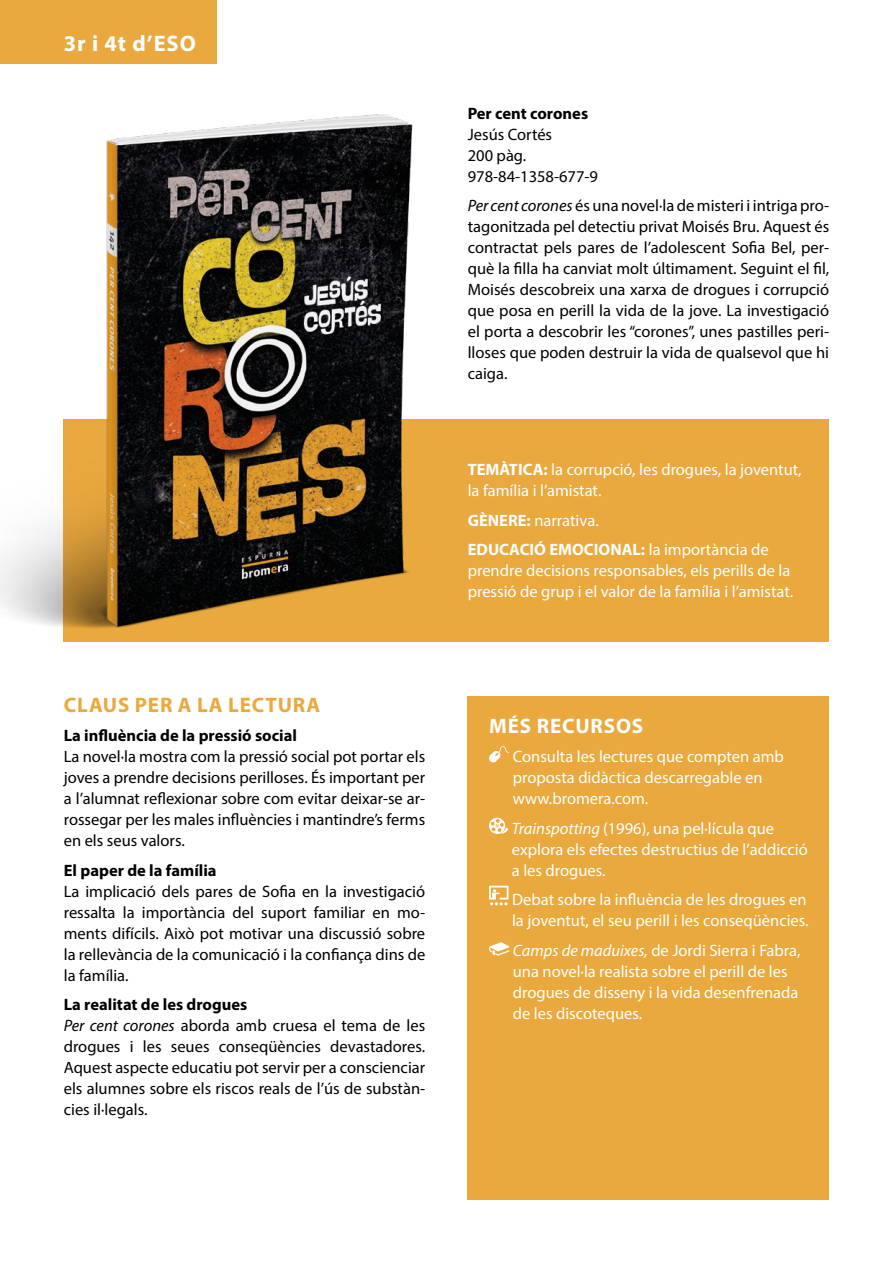
<style>
.page{position:relative;width:893px;height:1263px;background:#fff}
.page>*{position:absolute;margin:0;border:0;box-sizing:border-box;transform-origin:0 0}
.t1{font:700 22.5px "Myriad Pro";letter-spacing:.04em;color:#fff}
.t2{font:700 21px "Myriad Pro";letter-spacing:.04em;color:#eaa93e}
.t3{font:700 21px "Myriad Pro";letter-spacing:.04em;color:#fff}
.t4{font:16.5px/21px "Myriad Pro";color:#000;text-align:justify}
.t5{font:16.5px/21px "Myriad Pro";color:#fff}
.t6{font:700 16.5px "Myriad Pro";color:#000}
.t7{font:700 16.5px/29.5px "Myriad Pro";color:#fff}
.s1{font-weight:700}
.s2{font-style:italic}
.s3{font-weight:400}
</style>
<div class="page">
<div style="left:64px;top:419px;width:765px;height:223px;background:#eaa93e"></div>
<div style="left:468px;top:696px;width:361px;height:503px;background:#eaa93e"></div>
<div style="left:0;top:0;width:217px;height:64px;background:#eaa93e"></div>
<img style="left:0;top:114px;width:413px;height:528px">
<svg style="left:489px;top:746px;width:20px;height:17px"></svg>
<svg style="left:489px;top:818px;width:19px;height:16px"></svg>
<svg style="left:489px;top:886px;width:20px;height:19px"></svg>
<svg style="left:489px;top:942px;width:20px;height:14px"></svg>
<h1 class="t1" style="left:64px;top:29px;width:134px">3r i 4t d’ESO</h1>
<p class="t2" style="left:64px;top:691px;width:258px">CLAUS PER A LA LECTURA</p>
<p class="t6" style="left:64px;top:725px;width:235px">La influència de la pressió social</p>
<p class="t4" style="left:64px;top:746px;width:363px">La novel·la mostra com la pressió social pot portar els joves a prendre decisions perilloses. És important per a l’alumnat reflexionar sobre com evitar deixar-se ar&shy;rossegar per les males influències i mantindre’s ferms en els seus valors.</p>
<p class="t6" style="left:64px;top:859px;width:154px">El paper de la família</p>
<p class="t4" style="left:64px;top:880px;width:363px">La implicació dels pares de Sofia en la investigació ressalta la importància del suport familiar en mo&shy;ments difícils. Això pot motivar una discussió sobre la rellevància de la comunicació i la confiança dins de la família.</p>
<p class="t4" style="left:64px;top:994px;width:363px;text-align:left"><span class="s1">La realitat de les drogues<br></span><span class="s2">Per cent corones</span> aborda amb cruesa el tema de les drogues i les seues conseqüències devastadores.<br>Aquest aspecte educatiu pot servir per a conscienciar els alumnes sobre els riscos reals de l’ús de substàn&shy;cies il·legals.</p>
<p class="t6" style="left:468px;top:102px;width:122px">Per cent corones</p>
<p class="t4" style="left:468px;top:123px;width:132px;text-align:left">Jesús Cortés<br>200 pàg.<br>978-84-1358-677-9</p>
<p class="t4" style="left:468px;top:195px;width:363px"><span class="s2">Per cent corones</span> és una novel·la de misteri i intriga pro&shy;tagonitzada pel detectiu privat Moisés Bru. Aquest és contractat pels pares de l’adolescent Sofia Bel, per&shy;què la filla ha canviat molt últimament. Seguint el fil, Moisés descobreix una xarxa de drogues i corrupció que posa en perill la vida de la jove. La investigació el porta a descobrir les “corones”, unes pastilles peri&shy;lloses que poden destruir la vida de qualsevol que hi caiga.</p>
<p class="t5" style="left:468px;top:459px;width:335px"><span class="s1">TEMÀTICA:</span> la corrupció, les drogues, la joventut, la família i l’amistat.</p>
<p class="t7" style="left:468px;top:505px;width:303px">GÈNERE: <span class="s3">narrativa.<br></span>EDUCACIÓ EMOCIONAL: <span class="s3">la importància de</span></p>
<p class="t5" style="left:468px;top:560px;width:327px">prendre decisions responsables, els perills de la pressió de grup i el valor de la família i l’amistat.</p>
<p class="t3" style="left:489px;top:712px;width:156px">MÉS RECURSOS</p>
<p class="t5" style="left:513px;top:746px;width:273px">Consulta les lectures que compten amb proposta didàctica descarregable en www.bromera.com.</p>
<p class="t5" style="left:512px;top:818px;width:297px"><span class="s2">Trainspotting</span> (1996), una pel·lícula que explora els efectes destructius de l’addicció a les drogues.</p>
<p class="t5" style="left:512px;top:889px;width:298px">Debat sobre la influència de les drogues en la joventut, el seu perill i les conseqüències.</p>
<p class="t5" style="left:513px;top:940px;width:289px"><span class="s2">Camps de maduixes,</span> de Jordi Sierra i Fabra, una novel·la realista sobre el perill de les drogues de disseny i la vida desenfrenada de les discoteques.</p>
</div>
